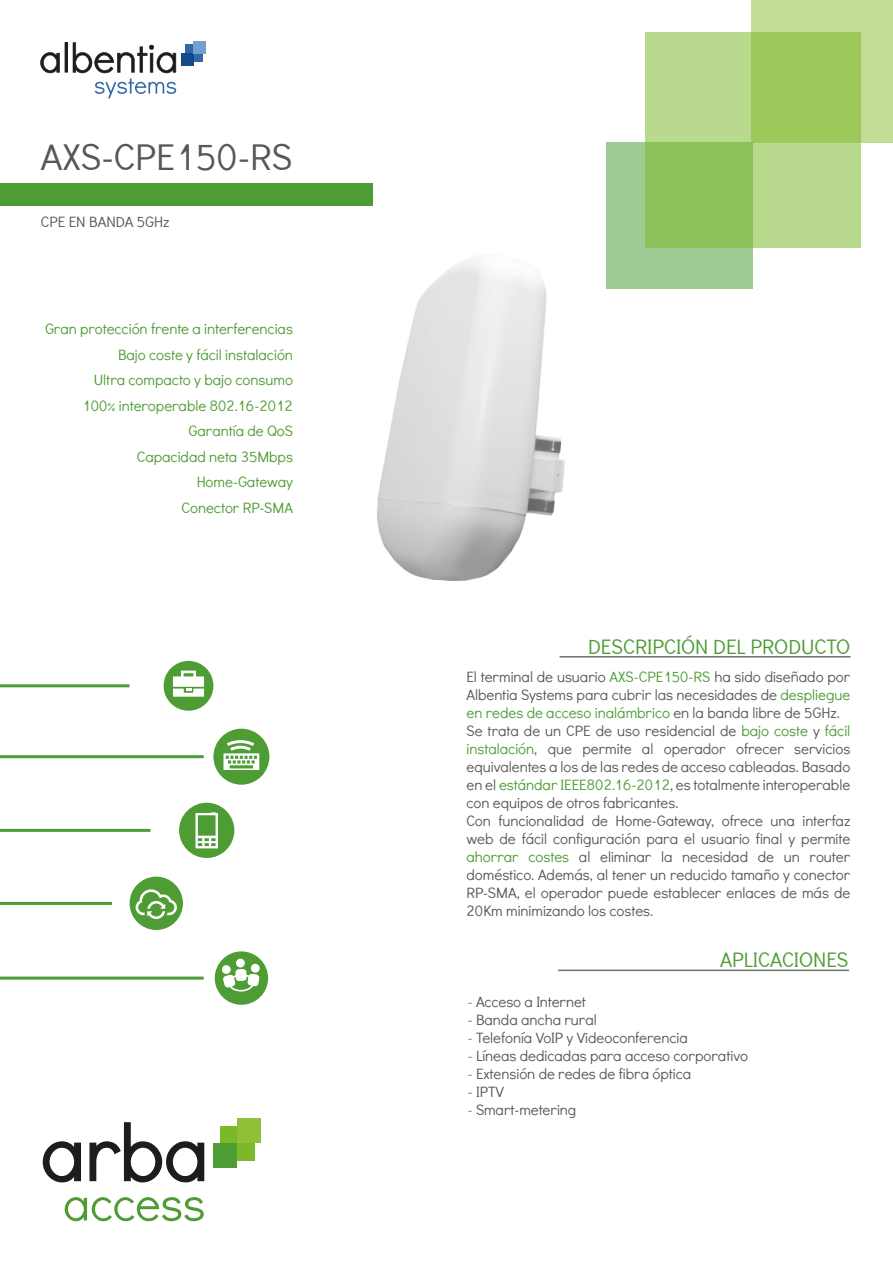
<style>
.page{position:relative;width:893px;height:1263px;background:#fff}
.page>*{position:absolute;margin:0;border:0;box-sizing:border-box;transform-origin:0 0}
.t1{font:37.35px "Didact Gothic";color:#575756}
.t2{font:21px "Didact Gothic";color:#4d9c34}
.t3{font:15px/18px "Didact Gothic";color:#575756}
.t4{font:15px/25.5px "Didact Gothic";color:#4d9c34;text-align:right}
.s1{color:#4d9c34}
</style>
<div class="page">
<svg style="left:42px;top:1141px;width:39px;height:42px"></svg>
<svg style="left:89px;top:1122px;width:116px;height:61px"></svg>
<svg style="left:65px;top:1197px;width:139px;height:24px"></svg>
<div style="left:220px;top:1125px;width:34px;height:35px;background:#7cb92a"></div>
<div style="left:214px;top:1143px;width:23px;height:24px;background:#4d9c34"></div>
<div style="left:237px;top:1119px;width:23px;height:24px;background:#90c037"></div>
<div style="left:751px;top:0;width:142px;height:143px;background:#c4dd95"></div>
<div style="left:606px;top:143px;width:147px;height:146px;background:#a0ca93"></div>
<svg style="left:645px;top:33px;width:215px;height:215px;background:#a6ce74"></svg>
<svg style="left:40px;top:52px;width:20px;height:21px"></svg>
<hr style="left:65px;top:42px;width:3px;height:31px;background:#1d1d1b">
<svg style="left:73px;top:42px;width:103px;height:56px"></svg>
<div style="left:185px;top:44px;width:17px;height:18px;background:#3367a7"></div>
<div style="left:181px;top:53px;width:12px;height:13px;background:#164b8a"></div>
<div style="left:193px;top:41px;width:12px;height:12px;background:#739fd1"></div>
<div style="left:0;top:183px;width:372px;height:22px;background:#4d9c34"></div>
<hr style="left:560px;top:656px;width:291px;height:1px;background:#70706f">
<hr style="left:558px;top:969px;width:291px;height:2px;background:#70706f">
<hr style="left:0;top:684px;width:129px;height:3px;background:#4d9c34">
<div style="left:164px;top:661px;width:49px;height:50px;background:#4d9c34;border-radius:50%"></div>
<svg style="left:173px;top:671px;width:31px;height:26px"></svg>
<hr style="left:0;top:755px;width:204px;height:3px;background:#4d9c34">
<hr style="left:0;top:976px;width:204px;height:3px;background:#4d9c34">
<div style="left:213px;top:729px;width:56px;height:56px;background:#4d9c34;border-radius:50%"></div>
<svg style="left:223px;top:740px;width:36px;height:30px"></svg>
<hr style="left:0;top:829px;width:150px;height:3px;background:#4d9c34">
<hr style="left:0;top:902px;width:112px;height:3px;background:#4d9c34">
<div style="left:179px;top:803px;width:55px;height:55px;background:#4d9c34;border-radius:50%"></div>
<svg style="left:195px;top:812px;width:23px;height:36px"></svg>
<div style="left:130px;top:877px;width:53px;height:53px;background:#4d9c34;border-radius:50%"></div>
<svg style="left:136px;top:889px;width:41px;height:30px"></svg>
<div style="left:215px;top:951px;width:53px;height:54px;background:#4d9c34;border-radius:50%"></div>
<div style="left:236px;top:958px;width:9px;height:9px;background:#fff;border-radius:50%"></div>
<svg style="left:222px;top:965px;width:38px;height:27px"></svg>
<img style="left:377px;top:257px;width:188px;height:325px">
<h1 class="t1" style="left:41px;top:131px;width:253px">AXS-CPE150-RS</h1>
<p class="t3" style="left:41px;top:212px;width:130px">CPE EN BANDA 5GHz</p>
<p class="t4" style="left:45px;top:315px;width:250px">Gran protección frente a interferencias<br>Bajo coste y fácil instalación<br>Ultra compacto y bajo consumo<br>100% interoperable 802.16-2012<br>Garantía de QoS<br>Capacidad neta 35Mbps<br>Home-Gateway<br>Conector RP-SMA</p>
<h2 class="t2" style="left:588px;top:632px;width:264px">DESCRIPCIÓN DEL PRODUCTO</h2>
<p class="t3" style="left:466px;top:667px;width:385px">El terminal de usuario <span class="s1">AXS-CPE150-RS</span> ha sido diseñado por Albentia Systems para cubrir las necesidades de <span class="s1">despliegue en redes de acceso inalámbrico</span> en la banda libre de 5GHz.<br>Se trata de un CPE de uso residencial de <span class="s1">bajo coste</span> y <span class="s1">fácil instalación</span>, que permite al operador ofrecer servicios equivalentes a los de las redes de acceso cableadas. Basado en el <span class="s1">estándar IEEE802.16-2012</span>, es totalmente interoperable con equipos de otros fabricantes.<br>Con funcionalidad de Home-Gateway, ofrece una interfaz web de fácil configuración para el usuario final y permite <span class="s1">ahorrar costes</span> al eliminar la necesidad de un router doméstico. Además, al tener un reducido tamaño y conector RP-SMA, el operador puede establecer enlaces de más de 20Km minimizando los costes.</p>
<h2 class="t2" style="left:720px;top:945px;width:130px">APLICACIONES</h2>
<p class="t3" style="left:468px;top:992px;width:120px"><span class="s1">-</span> Acceso a Internet</p>
<p class="t3" style="left:468px;top:1010px;width:131px"><span class="s1">-</span> Banda ancha rural</p>
<p class="t3" style="left:468px;top:1028px;width:222px"><span class="s1">-</span> Telefonía VoIP y Videoconferencia</p>
<p class="t3" style="left:468px;top:1046px;width:282px"><span class="s1">-</span> Líneas dedicadas para acceso corporativo</p>
<p class="t3" style="left:468px;top:1064px;width:225px"><span class="s1">-</span> Extensión de redes de fibra óptica</p>
<p class="t3" style="left:468px;top:1082px;width:38px"><span class="s1">-</span> IPTV</p>
<p class="t3" style="left:468px;top:1100px;width:110px"><span class="s1">-</span> Smart-metering</p>
</div>
